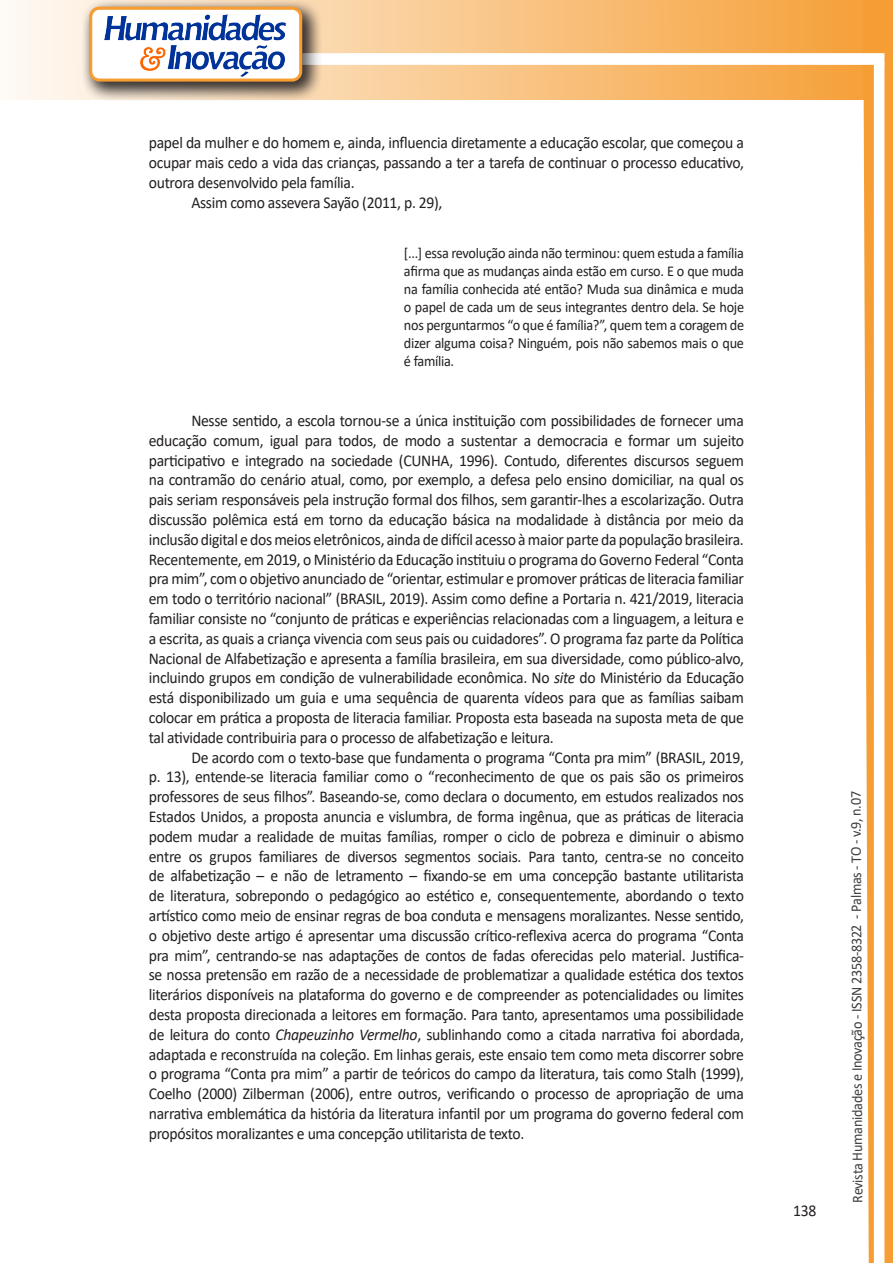
<style>
.page{position:relative;width:893px;height:1263px;background:#fff}
.page>*{position:absolute;margin:0;border:0;box-sizing:border-box;transform-origin:0 0}
.texto{font:16.5px/19.8px "Calibri";letter-spacing:-.02em;color:#231f20;text-align:justify;scale:.95 1}
.citacao{font:15px/18px "Calibri";letter-spacing:-.02em;color:#231f20;text-align:justify;scale:.95 1}
.t1{font:15px "Calibri";letter-spacing:-.025em;color:#3e3e3f;scale:.95 1}
.s1{font-style:italic}
</style>
<div class="page">
<svg style="left:5px;top:0;width:858px;height:100px"></svg>
<div style="left:302px;top:53px;width:582px;height:12px;background:#fff;border:2px solid #fff"></div>
<svg style="left:863px;top:0;width:30px;height:1263px"></svg>
<div style="left:81px;top:0;width:241px;height:102px;background:#231f20;opacity:.75"></div>
<div style="left:91px;top:8px;width:210px;height:72px;background:#fff;border-radius:9px"></div>
<img style="left:104px;top:14px;width:181px;height:62px">
<div style="left:89px;top:7px;width:213px;height:75px;border:3px solid #f69e34;border-radius:9px"></div>
<p class="texto" style="left:149px;top:133px;width:628px">papel da mulher e do homem e, ainda, influencia diretamente a educação escolar, que começou a ocupar mais cedo a vida das crianças, passando a ter a tarefa de continuar o processo educativo, outrora desenvolvido pela família.</p>
<p class="texto" style="left:191px;top:192px;width:266px">Assim como assevera Sayão (2011, p. 29),</p>
<p class="citacao" style="left:404px;top:244px;width:360px">[...] essa revolução ainda não terminou: quem estuda a família afirma que as mudanças ainda estão em curso. E o que muda na família conhecida até então? Muda sua dinâmica e muda o papel de cada um de seus integrantes dentro dela. Se hoje nos perguntarmos “o que é família?”, quem tem a coragem de dizer alguma coisa? Ninguém, pois não sabemos mais o que é família.</p>
<p class="texto" style="left:149px;top:410px;width:628px;text-indent:43px">Nesse sentido, a escola tornou-se a única instituição com possibilidades de fornecer uma educação comum, igual para todos, de modo a sustentar a democracia e formar um sujeito participativo e integrado na sociedade (CUNHA, 1996). Contudo, diferentes discursos seguem na contramão do cenário atual, como, por exemplo, a defesa pelo ensino domiciliar, na qual os pais seriam responsáveis pela instrução formal dos filhos, sem garantir-lhes a escolarização. Outra discussão polêmica está em torno da educação básica na modalidade à distância por meio da inclusão digital e dos meios eletrônicos, ainda de difícil acesso à maior parte da população brasileira.<br>Recentemente, em 2019, o Ministério da Educação instituiu o programa do Governo Federal “Conta pra mim”, com o objetivo anunciado de “orientar, estimular e promover práticas de literacia familiar em todo o território nacional” (BRASIL, 2019). Assim como define a Portaria n. 421/2019, literacia familiar consiste no “conjunto de práticas e experiências relacionadas com a linguagem, a leitura e a escrita, as quais a criança vivencia com seus pais ou cuidadores”. O programa faz parte da Política Nacional de Alfabetização e apresenta a família brasileira, em sua diversidade, como público-alvo, incluindo grupos em condição de vulnerabilidade econômica. No <span class="s1">site</span> do Ministério da Educação está disponibilizado um guia e uma sequência de quarenta vídeos para que as famílias saibam colocar em prática a proposta de literacia familiar. Proposta esta baseada na suposta meta de que tal atividade contribuiria para o processo de alfabetização e leitura.</p>
<p class="texto" style="left:149px;top:747px;width:628px;text-indent:43px">De acordo com o texto-base que fundamenta o programa “Conta pra mim” (BRASIL, 2019, p. 13), entende-se literacia familiar como o “reconhecimento de que os pais são os primeiros professores de seus filhos”. Baseando-se, como declara o documento, em estudos realizados nos Estados Unidos, a proposta anuncia e vislumbra, de forma ingênua, que as práticas de literacia podem mudar a realidade de muitas famílias, romper o ciclo de pobreza e diminuir o abismo entre os grupos familiares de diversos segmentos sociais. Para tanto, centra-se no conceito de alfabetização – e não de letramento – fixando-se em uma concepção bastante utilitarista de literatura, sobrepondo o pedagógico ao estético e, consequentemente, abordando o texto artístico como meio de ensinar regras de boa conduta e mensagens moralizantes. Nesse sentido, o objetivo deste artigo é apresentar uma discussão crítico-reflexiva acerca do programa “Conta pra mim”, centrando-se nas adaptações de contos de fadas oferecidas pelo material. Justifica&shy;se nossa pretensão em razão de a necessidade de problematizar a qualidade estética dos textos literários disponíveis na plataforma do governo e de compreender as potencialidades ou limites desta proposta direcionada a leitores em formação. Para tanto, apresentamos uma possibilidade de leitura do conto <span class="s1">Chapeuzinho Vermelho</span>, sublinhando como a citada narrativa foi abordada, adaptada e reconstruída na coleção. Em linhas gerais, este ensaio tem como meta discorrer sobre o programa “Conta pra mim” a partir de teóricos do campo da literatura, tais como Stalh (1999), Coelho (2000) Zilberman (2006), entre outros, verificando o processo de apropriação de uma narrativa emblemática da história da literatura infantil por um programa do governo federal com propósitos moralizantes e uma concepção utilitarista de texto.</p>
<p class="texto" style="left:793px;top:1200px;width:26px">138</p>
<p class="t1" style="left:846px;top:1203px;width:435px;rotate:-90deg">Revista Humanidades e Inovação - ISSN 2358-8322 - Palmas - TO - v.9, n.07</p>
</div>
